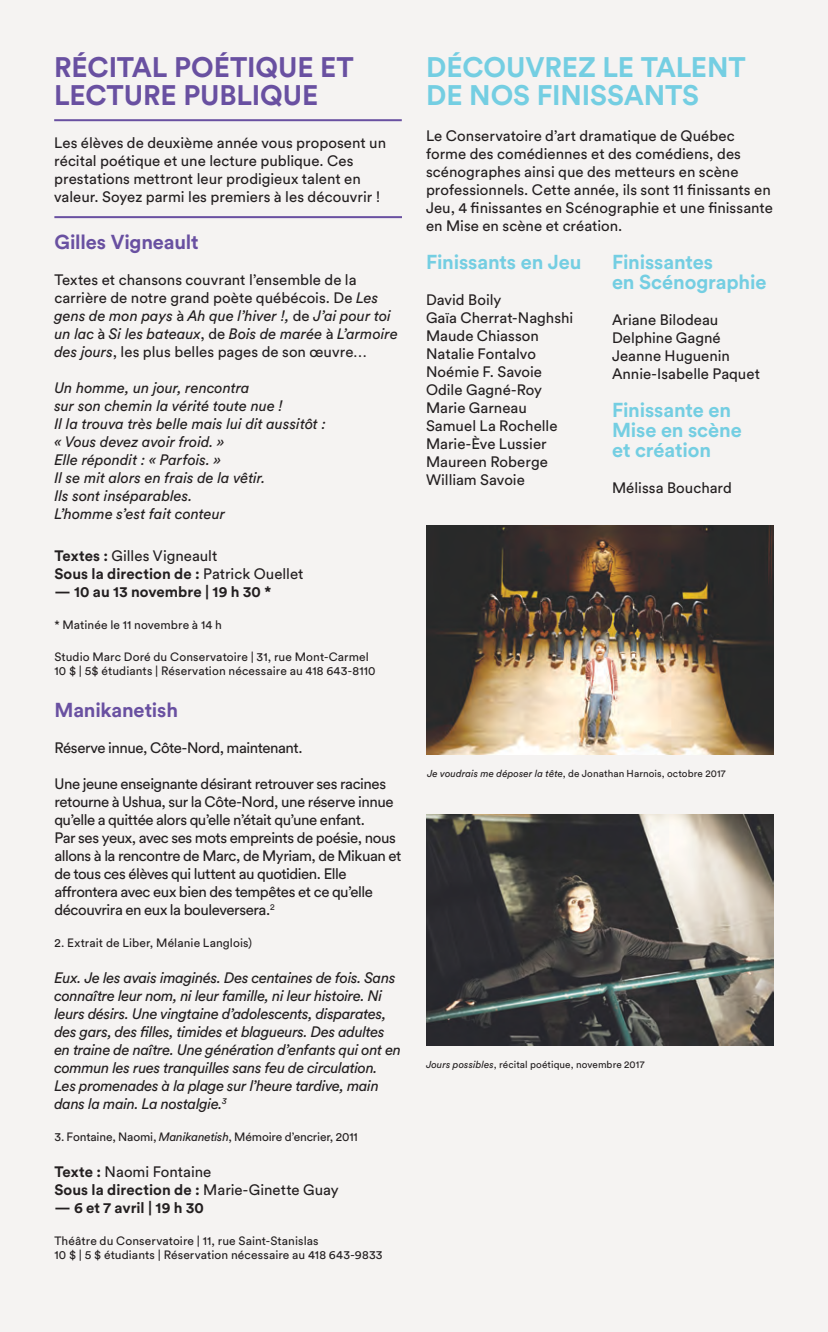
<style>
.page{position:relative;width:828px;height:1332px;background:#fff}
.page>*{position:absolute;margin:0;border:0;box-sizing:border-box;transform-origin:0 0}
.t1{font:700 28px/28px "Circular Std";letter-spacing:-.005em;color:#74cee2}
.t2{font:700 28px/28px "Circular Std";letter-spacing:-.005em;color:#6950a1}
.t3{font:700 20px/20px "Circular Std";letter-spacing:-.005em;color:#74cee2}
.t4{font:700 20px "Circular Std";letter-spacing:-.01em;color:#6950a1}
.t5{font:15px/18px "Circular Std";color:#231f20}
.t6{font:italic 15px/18px "Circular Std";letter-spacing:-.02em;color:#231f20}
.t7{font:15px/18px "Circular Std";letter-spacing:-.03em;color:#231f20}
.t8{font:700 15px "Circular Std";letter-spacing:.005em;color:#231f20}
.t9{font:12px/14px "Circular Std";letter-spacing:.01em;color:#231f20}
.t10{font:12px "Circular Std";letter-spacing:-.01em;color:#231f20}
.t11{font:10px "Circular Std";letter-spacing:.01em;color:#231f20}
.s1{font-style:italic}
.s2{font-weight:700}
</style>
<div class="page">
<div style="left:810px;top:0;width:18px;height:1332px;background:#f5f3f2"></div>
<div style="left:0;top:0;width:810px;height:1332px;background:#f5f3f2"></div>
<hr style="left:54px;top:216px;width:348px;height:2px;background:#6950a1">
<hr style="left:54px;top:119px;width:348px;height:2px;background:#6950a1">
<img style="left:426px;top:814px;width:348px;height:231px">
<img style="left:426px;top:526px;width:348px;height:228px">
<h1 class="t2" style="left:54px;top:52px;width:301px">RÉCITAL POÉTIQUE ET<br>LECTURE PUBLIQUE</h1>
<p class="t5" style="left:54px;top:133px;width:333px">Les élèves de deuxième année vous proposent un récital poétique et une lecture publique. Ces prestations mettront leur prodigieux talent en valeur. Soyez parmi les premiers à les découvrir !</p>
<h2 class="t4" style="left:54px;top:229px;width:146px">Gilles Vigneault</h2>
<p class="t5" style="left:54px;top:270px;width:345px">Textes et chansons couvrant l’ensemble de la carrière de notre grand poète québécois. De <span class="s1">Les gens de mon pays</span> à <span class="s1">Ah que l’hiver !,</span> de <span class="s1">J’ai pour toi un lac</span> à <span class="s1">Si les bateaux</span>, de <span class="s1">Bois de marée</span> à <span class="s1">L’armoire des jours</span>, les plus belles pages de son œuvre…</p>
<p class="t6" style="left:54px;top:378px;width:273px">Un homme, un jour, rencontra<br>sur son chemin la vérité toute nue !<br>Il la trouva très belle mais lui dit aussitôt : « Vous devez avoir froid. »<br>Elle répondit : « Parfois. »<br>Il se mit alors en frais de la vêtir.<br>Ils sont inséparables.<br>L’homme s’est fait conteur</p>
<p class="t5" style="left:54px;top:546px;width:251px"><span class="s2">Textes :</span> Gilles Vigneault<br><span class="s2">Sous la direction de :</span> Patrick Ouellet</p>
<p class="t8" style="left:54px;top:582px;width:218px">— 10 au 13 novembre | 19 h 30 *</p>
<p class="t9" style="left:54px;top:617px;width:169px">* Matinée le 11 novembre à 14 h</p>
<p class="t9" style="left:54px;top:649px;width:323px">Studio Marc Doré du Conservatoire | 31, rue Mont-Carmel<br>10 $ | 5$ étudiants | Réservation nécessaire au 418 643-8110</p>
<h2 class="t4" style="left:54px;top:697px;width:125px">Manikanetish</h2>
<p class="t7" style="left:54px;top:738px;width:250px">Réserve innue, Côte-Nord, maintenant.</p>
<p class="t7" style="left:54px;top:774px;width:349px">Une jeune enseignante désirant retrouver ses racines retourne à Ushua, sur la Côte-Nord, une réserve innue qu’elle a quittée alors qu’elle n’était qu’une enfant.<br>Par ses yeux, avec ses mots empreints de poésie, nous allons à la rencontre de Marc, de Myriam, de Mikuan et de tous ces élèves qui luttent au quotidien. Elle affrontera avec eux bien des tempêtes et ce qu’elle découvrira en eux la bouleversera.<sup>2</sup></p>
<p class="t9" style="left:54px;top:935px;width:199px">2. Extrait de Liber, Mélanie Langlois)</p>
<p class="t6" style="left:54px;top:968px;width:348px">Eux. Je les avais imaginés. Des centaines de fois. Sans connaître leur nom, ni leur famille, ni leur histoire. Ni leurs désirs. Une vingtaine d’adolescents, disparates, des gars, des filles, timides et blagueurs. Des adultes en traine de naître. Une génération d’enfants qui ont en commun les rues tranquilles sans feu de circulation.<br>Les promenades à la plage sur l’heure tardive, main dans la main. La nostalgie.<sup>3</sup></p>
<p class="t10" style="left:54px;top:1129px;width:305px">3. Fontaine, Naomi, <span class="s1">Manikanetish</span>, Mémoire d’encrier, 2011</p>
<p class="t5" style="left:54px;top:1162px;width:286px"><span class="s2">Texte :</span> Naomi Fontaine<br><span class="s2">Sous la direction de :</span> Marie-Ginette Guay</p>
<p class="t8" style="left:54px;top:1198px;width:151px">— 6 et 7 avril | 19 h 30</p>
<p class="t9" style="left:54px;top:1233px;width:330px">Théâtre du Conservatoire | 11, rue Saint-Stanislas<br>10 $ | 5 $ étudiants | Réservation nécessaire au 418 643-9833</p>
<h1 class="t1" style="left:426px;top:52px;width:321px">DÉCOUVREZ LE TALENT<br>DE NOS FINISSANTS</h1>
<p class="t5" style="left:426px;top:126px;width:348px">Le Conservatoire d’art dramatique de Québec forme des comédiennes et des comédiens, des scénographes ainsi que des metteurs en scène professionnels. Cette année, ils sont 11 finissants en Jeu, 4 finissantes en Scénographie et une finissante en Mise en scène et création.</p>
<h2 class="t3" style="left:426px;top:251px;width:157px">Finissants en Jeu</h2>
<p class="t5" style="left:426px;top:290px;width:149px">David Boily<br>Gaïa Cherrat-Naghshi<br>Maude Chiasson<br>Natalie Fontalvo<br>Noémie F. Savoie<br>Odile Gagné-Roy<br>Marie Garneau<br>Samuel La Rochelle<br>Marie-Ève Lussier<br>Maureen Roberge<br>William Savoie</p>
<h2 class="t3" style="left:612px;top:251px;width:156px">Finissantes<br>en Scénographie</h2>
<p class="t5" style="left:612px;top:310px;width:150px">Ariane Bilodeau<br>Delphine Gagné<br>Jeanne Huguenin<br>Annie-Isabelle Paquet</p>
<h2 class="t3" style="left:612px;top:399px;width:131px">Finissante en<br>Mise en scène et création</h2>
<p class="t5" style="left:612px;top:478px;width:122px">Mélissa Bouchard</p>
<p class="t11" style="left:427px;top:767px;width:300px"><span class="s1">Je voudrais me déposer la tête</span>, de Jonathan Harnois, octobre 2017</p>
<p class="t11" style="left:426px;top:1059px;width:220px"><span class="s1">Jours possibles</span>, récital poétique, novembre 2017</p>
</div>
